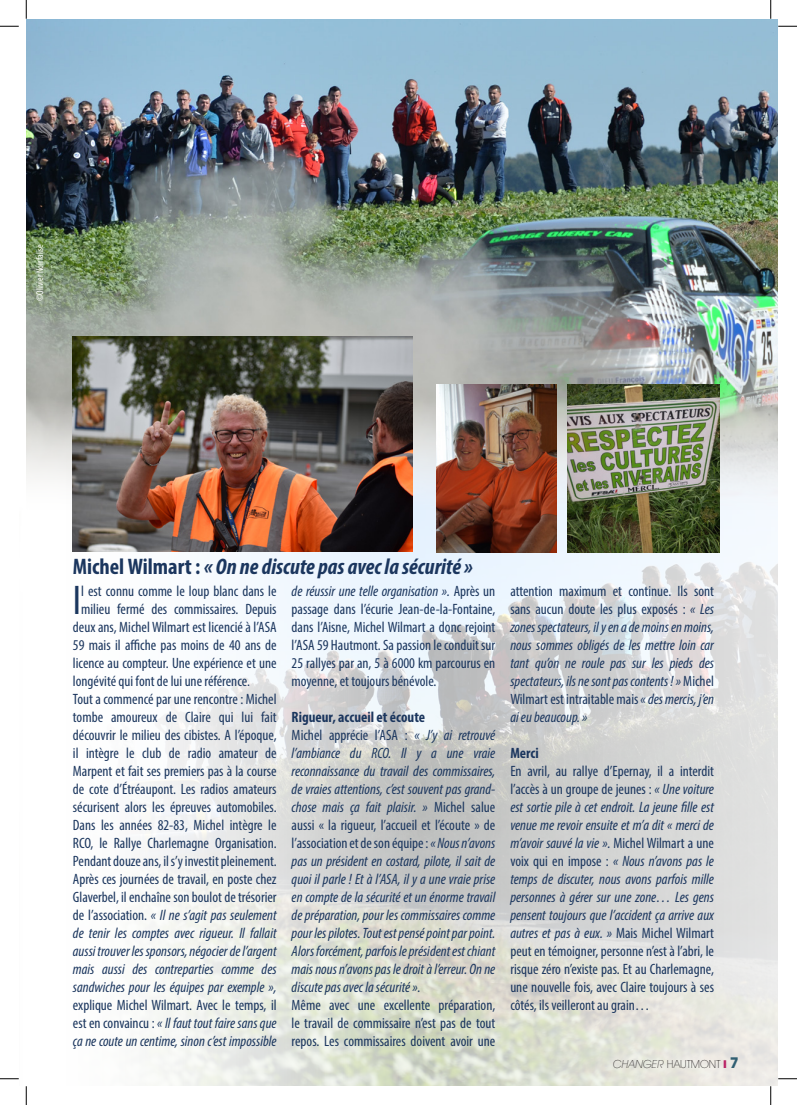
<style>
.page{position:relative;width:797px;height:1105px;background:#fff}
.page>*{position:absolute;margin:0;border:0;box-sizing:border-box;transform-origin:0 0}
.t1{font:condensed 41.75px "Myriad Pro";color:#1b365e}
.t2{font:italic 700 condensed 22.5px "Myriad Pro";color:#1b365e}
.t3{font:condensed 15px/18px "Myriad Pro";color:#1b365e;text-align:justify}
.t4{font:italic condensed 15px/18px "Myriad Pro";color:#1b365e;text-align:justify}
.t5{font:700 condensed 15px "Myriad Pro";color:#1b365e}
.t6{font:200 11.25px "Avant Garde IT Cby BT";color:#231f20}
.t7{font:condensed 10px "Myriad Pro";color:#fff}
.s1{font-style:normal}
.s2{font-style:italic}
.s3{font-weight:700;font-size:15px;color:#305f72}
</style>
<div class="page">
<img style="left:72px;top:517px;width:705px;height:569px">
<img style="left:26px;top:19px;width:751px;height:498px">
<img style="left:73px;top:336px;width:339px;height:215px">
<img style="left:568px;top:385px;width:151px;height:167px">
<img style="left:436px;top:385px;width:120px;height:168px">
<svg style="left:0;top:25px;width:19px;height:2px"></svg>
<svg style="left:778px;top:25px;width:19px;height:2px"></svg>
<svg style="left:0;top:1078px;width:19px;height:1px"></svg>
<svg style="left:778px;top:1078px;width:19px;height:1px"></svg>
<svg style="left:25px;top:0;width:2px;height:19px"></svg>
<svg style="left:25px;top:1086px;width:2px;height:19px"></svg>
<svg style="left:770px;top:0;width:1px;height:19px"></svg>
<svg style="left:770px;top:1086px;width:1px;height:19px"></svg>
<svg style="left:724px;top:1059px;width:2px;height:8px"></svg>
<p class="t7" style="left:34px;top:301px;width:59px;rotate:-90deg">©Olivier Noirfalise</p>
<p class="t2" style="left:73px;top:552px;width:401px"><span class="s1">Michel Wilmart :</span> « On ne discute pas avec la sécurité »</p>
<p class="t1" style="left:73px;top:575px;width:10px">I</p>
<p class="t3" style="left:81px;top:582px;width:197px">l est connu comme le loup blanc dans le</p>
<p class="t3" style="left:81px;top:600px;width:197px">milieu fermé des commissaires. Depuis</p>
<p class="t3" style="left:73px;top:618px;width:205px">deux ans, Michel Wilmart est licencié à l’ASA</p>
<p class="t3" style="left:73px;top:636px;width:205px">59 mais il affiche pas moins de 40 ans de</p>
<p class="t3" style="left:73px;top:654px;width:205px">licence au compteur. Une expérience et une</p>
<p class="t3" style="left:73px;top:672px;width:178px">longévité qui font de lui une référence.</p>
<p class="t3" style="left:73px;top:690px;width:205px">Tout a commencé par une rencontre : Michel tombe amoureux de Claire qui lui fait découvrir le milieu des cibistes. A l’époque, il intègre le club de radio amateur de Marpent et fait ses premiers pas à la course de cote d’Étréaupont. Les radios amateurs sécurisent alors les épreuves automobiles.<br>Dans les années 82-83, Michel intègre le RCO, le Rallye Charlemagne Organisation.<br>Pendant douze ans, il s’y investit pleinement.<br>Après ces journées de travail, en poste chez Glaverbel, il enchaîne son boulot de trésorier de l’association. <span class="s2">« Il ne s’agit pas seulement de tenir les comptes avec rigueur. Il fallait aussi trouver les sponsors, négocier de l’argent mais aussi des contreparties comme des sandwiches pour les équipes par exemple », </span>explique Michel Wilmart. Avec le temps, il est en convaincu : <span class="s2">« Il faut tout faire sans que ça ne coute un centime, sinon c’est impossible</span></p>
<p class="t3" style="left:291px;top:582px;width:205px"><span class="s2">de réussir une telle organisation ».</span> Après un passage dans l’écurie Jean-de-la-Fontaine, dans l’Aisne, Michel Wilmart a donc rejoint l’ASA 59 Hautmont. Sa passion le conduit sur 25 rallyes par an, 5 à 6000 km parcourus en moyenne, et toujours bénévole.</p>
<p class="t5" style="left:291px;top:708px;width:135px">Rigueur, accueil et écoute</p>
<p class="t4" style="left:291px;top:726px;width:205px"><span class="s1">Michel apprécie l’ASA :</span> « J’y ai retrouvé l’ambiance du RCO. Il y a une vraie reconnaissance du travail des commissaires, de vraies attentions, c’est souvent pas grand&shy;chose mais ça fait plaisir. » <span class="s1">Michel salue aussi « la rigueur, l’accueil et l’écoute » de l’association et de son équipe:</span> « Nous n’avons pas un président en costard, pilote, il sait de quoi il parle ! Et à l’ASA, il y a une vraie prise en compte de la sécurité et un énorme travail de préparation, pour les commissaires comme pour les pilotes. Tout est pensé point par point.<br>Alors forcément, parfois le président est chiant mais nous n’avons pas le droit à l’erreur. On ne discute pas avec la sécurité ».</p>
<p class="t3" style="left:291px;top:996px;width:205px">Même avec une excellente préparation, le travail de commissaire n’est pas de tout repos. Les commissaires doivent avoir une</p>
<p class="t4" style="left:510px;top:582px;width:205px"><span class="s1">attention maximum et continue. Ils sont sans aucun doute les plus exposés :</span> « Les zones spectateurs, il y en a de moins en moins, nous sommes obligés de les mettre loin car tant qu’on ne roule pas sur les pieds des spectateurs, ils ne sont pas contents ! » <span class="s1">Michel Wilmart est intraitable mais</span> « des mercis, j’en ai eu beaucoup. »</p>
<p class="t5" style="left:510px;top:744px;width:30px">Merci</p>
<p class="t3" style="left:510px;top:762px;width:205px">En avril, au rallye d’Epernay, il a interdit l’accès à un groupe de jeunes : <span class="s2">« Une voiture est sortie pile à cet endroit. La jeune fille est venue me revoir ensuite et m’a dit « merci de m’avoir sauvé la vie ».</span> Michel Wilmart a une voix qui en impose : <span class="s2">« Nous n’avons pas le temps de discuter, nous avons parfois mille personnes à gérer sur une zone… Les gens pensent toujours que l’accident ça arrive aux autres et pas à eux. »</span> Mais Michel Wilmart peut en témoigner, personne n’est à l’abri, le risque zéro n’existe pas. Et au Charlemagne, une nouvelle fois, avec Claire toujours à ses côtés, ils veilleront au grain…</p>
<p class="t6" style="left:613px;top:1057px;width:127px"><span class="s2">CHANGER</span> HAUTMONT <span class="s3">7</span></p>
</div>
